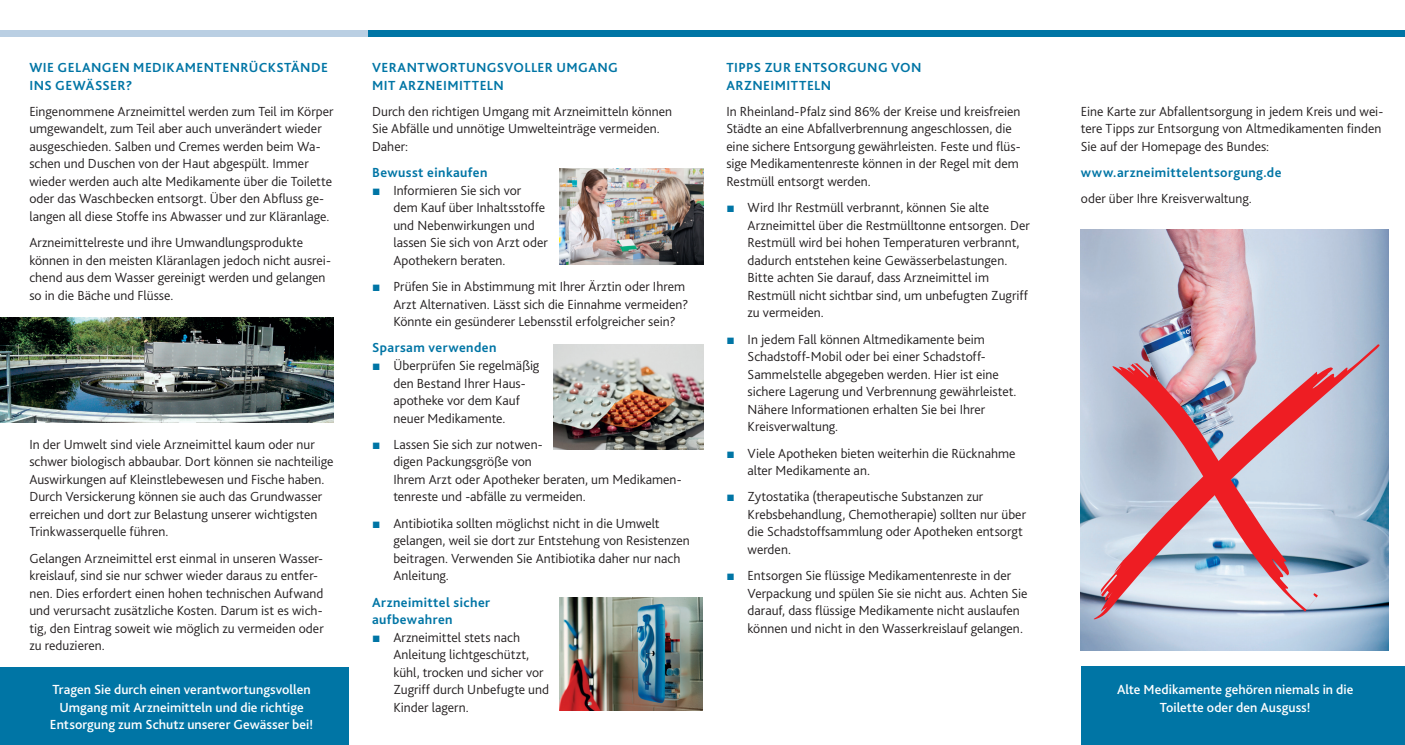
<style>
.page{position:relative;width:1405px;height:745px;background:#fff}
.page>*{position:absolute;margin:0;border:0;box-sizing:border-box;transform-origin:0 0}
.t1{font:300 13.75px/17.5px "Bliss 2";color:#231f20}
.t2{font:700 13.75px/17.5px "Bliss 2";letter-spacing:.03em;color:#0075a5}
.t3{font:500 13.75px/17.5px "Bliss 2";color:#fff;text-align:center}
.s1{font-family:"Arial";font-weight:400;color:#0075a5}
</style>
<div class="page">
<div style="left:0;top:31px;width:703px;height:6px;background:#bacfe3"></div>
<div style="left:368px;top:31px;width:1036px;height:6px;background:#0075a5"></div>
<img style="left:0;top:317px;width:333px;height:105px">
<div style="left:0;top:667px;width:349px;height:77px;background:#0075a5"></div>
<img style="left:560px;top:597px;width:142px;height:113px">
<img style="left:1080px;top:229px;width:308px;height:421px">
<img style="left:559px;top:168px;width:144px;height:96px">
<img style="left:553px;top:344px;width:150px;height:105px">
<div style="left:1080px;top:666px;width:324px;height:78px;background:#0075a5"></div>
<svg style="left:1093px;top:343px;width:288px;height:276px;background:#b4bdd0"></svg>
<svg style="left:1107px;top:361px;width:210px;height:250px;background:#c7a2b0"></svg>
<p class="t2" style="left:29px;top:58px;width:300px">Wie gelangen Medikam entenrückstände ins Gewässer?</p>
<p class="t1" style="left:29px;top:102px;width:306px">Eingenommene Arzneimittel werden zum Teil im Körper umgewandelt, zum Teil aber auch unverändert wieder ausgeschieden. Salben und Cremes werden beim Wa&shy;schen und Duschen von der Haut abgespült. Immer wieder werden auch alte Medikamente über die Toilette oder das Waschbecken entsorgt. Über den Abfluss ge&shy;langen all diese Stoffe ins Abwasser und zur Kläranlage.</p>
<p class="t1" style="left:29px;top:233px;width:303px">Arzneimittelreste und ihre Umwandlungsprodukte können in den meisten Kläranlagen jedoch nicht ausrei&shy;chend aus dem Wasser gereinigt werden und gelangen so in die Bäche und Flüsse.</p>
<p class="t1" style="left:29px;top:435px;width:306px">In der Umwelt sind viele Arzneimittel kaum oder nur schwer biologisch abbaubar. Dort können sie nachteilige Auswirkungen auf Kleinstlebewesen und Fische haben.<br>Durch Versickerung können sie auch das Grundwasser erreichen und dort zur Belastung unserer wichtigsten Trinkwasserquelle führen.</p>
<p class="t1" style="left:29px;top:548px;width:296px">Gelangen Arzneimittel erst einmal in unseren Wasser&shy;kreislauf, sind sie nur schwer wieder daraus zu entfer&shy;nen. Dies erfordert einen hohen technischen Aufwand und verursacht zusätzliche Kosten. Darum ist es wich&shy;tig, den Eintrag soweit wie möglich zu vermeiden oder zu reduzieren.</p>
<p class="t3" style="left:50px;top:680px;width:264px">Tragen Sie durch einen verantwortungsvollen<br>Umgang mit Arzneimitteln und die richtige<br>Entsorgung zum Schutz unserer Gewässer bei!</p>
<p class="t2" style="left:372px;top:58px;width:19px">VERANT</p>
<p class="t2" style="left:426px;top:58px;width:61px">WORTUNGS</p>
<p class="t2" style="left:504px;top:58px;width:28px">VOLLER</p>
<p class="t2" style="left:556px;top:58px;width:33px">UMGANG</p>
<p class="t2" style="left:372px;top:76px;width:96px">MIT ARZNEIMITTELN</p>
<p class="t1" style="left:372px;top:102px;width:301px">Durch den richtigen Umgang mit Arzneimitteln können<br>Sie Abfälle und unnötige Umwelteinträge vermeiden.<br>Daher:</p>
<p class="t2" style="left:372px;top:163px;width:117px">Bewusst einkaufen</p>
<p class="t1" style="left:393px;top:181px;width:156px;text-indent:-21px"><span class="s1">■</span> Informieren Sie sich vor dem Kauf über Inhaltsstoffe und Nebenwirkungen und lassen Sie sich von Arzt oder<br>Apothekern beraten.</p>
<p class="t1" style="left:393px;top:277px;width:296px;text-indent:-21px"><span class="s1">■</span> Prüfen Sie in Abstimmung mit Ihrer Ärztin oder Ihrem<br>Arzt Alternativen. Lässt sich die Einnahme vermeiden?<br>Könnte ein gesünderer Lebensstil erfolgreicher sein?</p>
<p class="t2" style="left:372px;top:338px;width:126px">Sparsam verwenden</p>
<p class="t1" style="left:393px;top:356px;width:148px;text-indent:-21px"><span class="s1">■</span> Überprüfen Sie regelmäßig den Bestand Ihrer Haus&shy;apotheke vor dem Kauf neuer Medikamente.</p>
<p class="t1" style="left:393px;top:435px;width:290px;text-indent:-21px"><span class="s1">■</span> Lassen Sie sich zur notwen-<br>digen Packungsgröße von<br>Ihrem Arzt oder Apotheker beraten, um Medikamen&shy;tenreste und -abfälle zu vermeiden.</p>
<p class="t1" style="left:393px;top:513px;width:298px;text-indent:-21px"><span class="s1">■</span> Antibiotika sollten möglichst nicht in die Umwelt gelangen, weil sie dort zur Entstehung von Resistenzen beitragen. Verwenden Sie Antibiotika daher nur nach Anleitung.</p>
<p class="t2" style="left:372px;top:592px;width:120px">Arzneimittel sicher aufbewahren</p>
<p class="t1" style="left:393px;top:627px;width:157px;text-indent:-21px"><span class="s1">■</span> Arzneimittel stets nach<br>Anleitung lichtgeschützt, kühl, trocken und sicher vor<br>Zugriff durch Unbefugte und<br>Kinder lagern.</p>
<p class="t2" style="left:726px;top:58px;width:78px">Tipps zu r ENTS</p>
<p class="t2" style="left:827px;top:58px;width:93px">ORGUNG VON</p>
<p class="t2" style="left:726px;top:76px;width:69px">ARZNEI MITTELN</p>
<p class="t1" style="left:726px;top:102px;width:296px">In Rheinland-Pfalz sind 86% der Kreise und kreisfreien Städte an eine Abfallverbrennung angeschlossen, die eine sichere Entsorgung gewährleisten. Feste und flüs&shy;sige Medikamentenreste können in der Regel mit dem Restmüll entsorgt werden.</p>
<p class="t1" style="left:747px;top:198px;width:284px;text-indent:-21px"><span class="s1">■</span> Wird Ihr Restmüll verbrannt, können Sie alte Arzneimittel über die Restmülltonne entsorgen. Der Restmüll wird bei hohen Temperaturen verbrannt, dadurch entstehen keine Gewässerbelastungen.<br>Bitte achten Sie darauf, dass Arzneimittel im Restmüll nicht sichtbar sind, um unbefugten Zugriff zu vermeiden.</p>
<p class="t1" style="left:747px;top:330px;width:270px;text-indent:-21px"><span class="s1">■</span> In jedem Fall können Altmedikamente beim Schadstoff-Mobil oder bei einer Schadstoff-Sammelstelle abgegeben werden. Hier ist eine sichere Lagerung und Verbrennung gewährleistet.<br>Nähere Informationen erhalten Sie bei Ihrer Kreisverwaltung.</p>
<p class="t1" style="left:747px;top:443px;width:269px;text-indent:-21px"><span class="s1">■</span> Viele Apotheken bieten weiterhin die Rücknahme alter Medikamente an.</p>
<p class="t1" style="left:747px;top:487px;width:280px;text-indent:-21px"><span class="s1">■</span> Zytostatika (therapeutische Substanzen zur Krebsbehandlung, Chemotherapie) sollten nur über die Schadstoffsammlung oder Apotheken entsorgt werden.</p>
<p class="t1" style="left:747px;top:566px;width:281px;text-indent:-21px"><span class="s1">■</span> Entsorgen Sie flüssige Medikamentenreste in der Verpackung und spülen Sie sie nicht aus. Achten Sie darauf, dass flüssige Medikamente nicht auslaufen können und nicht in den Wasserkreislauf gelangen.</p>
<p class="t1" style="left:1080px;top:102px;width:304px">Eine Karte zur Abfallentsorgung in jedem Kreis und wei&shy;tere Tipps zur Entsorgung von Altmedikamenten finden<br>Sie auf der Homepage des Bundes:</p>
<p class="t2" style="left:1080px;top:163px;width:202px">www.arzneimittelentsorgung.de</p>
<p class="t1" style="left:1080px;top:190px;width:172px">oder über Ihre Kreisverwaltung.</p>
<p class="t3" style="left:1116px;top:680px;width:238px">Alte Medikamente gehören niemals in die<br>Toilette oder den Ausguss!</p>
</div>
